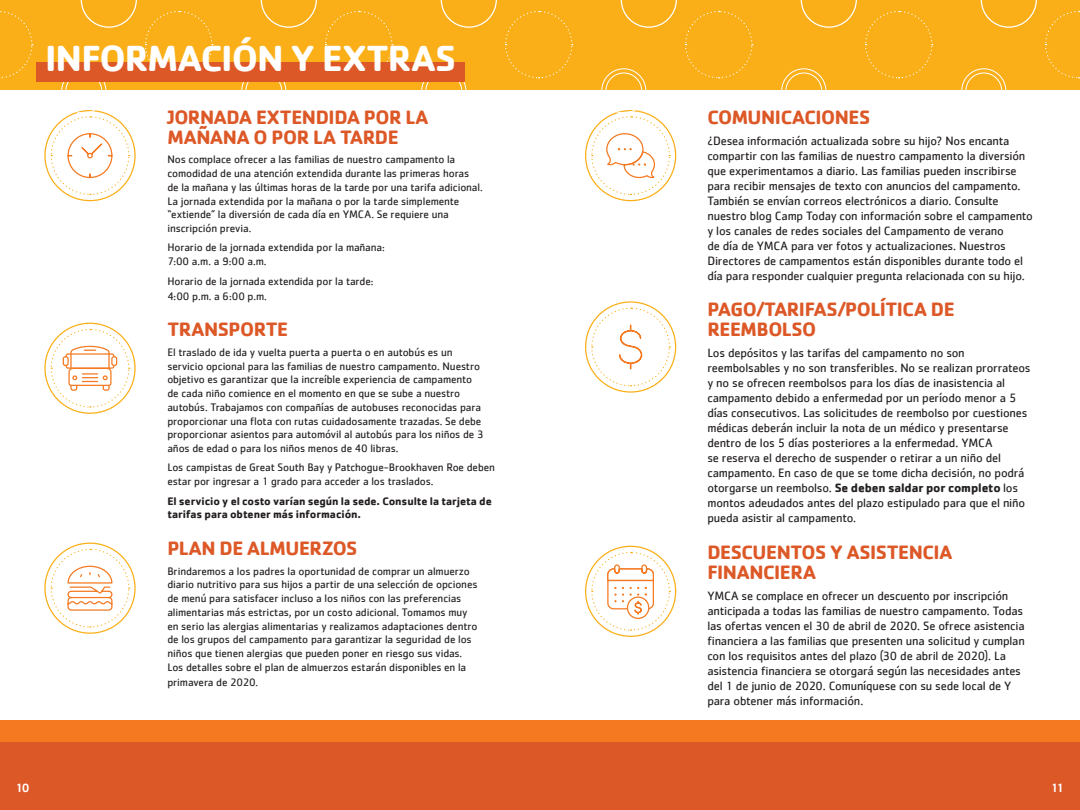
<style>
.page{position:relative;width:1080px;height:810px;background:#fff}
.page>*{position:absolute;margin:0;border:0;box-sizing:border-box;transform-origin:0 0}
.Section_Titles{font:700 37.5px "Cachet";letter-spacing:-.025em;color:#fff}
.Section_Titles-2{font:700 20px/20px "Cachet";letter-spacing:-.02em;color:#dd5827}
.Body_Copy{font:700 20px/20px "Cachet";letter-spacing:-.02em;color:#dd5827}
.Body_Copy-2{font:12.5px/15px "Cachet";letter-spacing:-.015em;color:#231f20}
.t1{font:500 12.5px "Cachet";color:#fff}
.Body_Copy-3{font:11.25px/13.8px "Cachet";letter-spacing:-.01em;color:#231f20}
.Body_Copy-4{font:700 11.25px/13.8px "Cachet";letter-spacing:-.005em;color:#231f20}
.s1{font-weight:700}
</style>
<div class="page">
<div style="left:0;top:720px;width:1080px;height:90px;background:#f47921"></div>
<div style="left:0;top:0;width:1080px;height:90px;background:#faaf18"></div>
<div style="left:0;top:742px;width:1080px;height:68px;background:#dd5827"></div>
<svg style="left:591px;top:551px;width:80px;height:80px"></svg>
<svg style="left:591px;top:307px;width:80px;height:80px"></svg>
<svg style="left:591px;top:116px;width:80px;height:80px"></svg>
<svg style="left:50px;top:548px;width:80px;height:80px"></svg>
<svg style="left:50px;top:328px;width:80px;height:80px"></svg>
<svg style="left:50px;top:116px;width:80px;height:80px"></svg>
<svg style="left:1045px;top:10px;width:35px;height:69px"></svg>
<svg style="left:981px;top:0;width:56px;height:28px"></svg>
<div style="left:961px;top:68px;width:45px;height:45px;border:1px solid #fff;border-radius:50%"></div>
<div style="left:965px;top:73px;width:37px;height:36px;border:1px solid #fff;border-radius:50%"></div>
<svg style="left:865px;top:10px;width:68px;height:69px"></svg>
<svg style="left:801px;top:0;width:56px;height:28px"></svg>
<div style="left:781px;top:68px;width:45px;height:45px;border:1px solid #fff;border-radius:50%"></div>
<div style="left:785px;top:73px;width:37px;height:36px;border:1px solid #fff;border-radius:50%"></div>
<svg style="left:685px;top:10px;width:68px;height:69px"></svg>
<svg style="left:621px;top:0;width:56px;height:28px"></svg>
<div style="left:601px;top:68px;width:45px;height:45px;border:1px solid #fff;border-radius:50%"></div>
<div style="left:605px;top:73px;width:37px;height:36px;border:1px solid #fff;border-radius:50%"></div>
<svg style="left:441px;top:0;width:132px;height:79px"></svg>
<div style="left:421px;top:68px;width:45px;height:45px;border:1px solid #fff;border-radius:50%"></div>
<div style="left:425px;top:73px;width:37px;height:36px;border:1px solid #fff;border-radius:50%"></div>
<svg style="left:325px;top:10px;width:68px;height:52px"></svg>
<svg style="left:261px;top:0;width:56px;height:28px"></svg>
<div style="left:241px;top:68px;width:45px;height:45px;border:1px solid #fff;border-radius:50%"></div>
<div style="left:245px;top:73px;width:37px;height:36px;border:1px solid #fff;border-radius:50%"></div>
<svg style="left:145px;top:10px;width:68px;height:52px"></svg>
<svg style="left:81px;top:0;width:56px;height:28px"></svg>
<div style="left:61px;top:68px;width:45px;height:45px;border:1px solid #fff;border-radius:50%"></div>
<div style="left:65px;top:73px;width:37px;height:36px;border:1px solid #fff;border-radius:50%"></div>
<svg style="left:0;top:11px;width:33px;height:68px"></svg>
<div style="left:36px;top:62px;width:428px;height:20px;background:#dd5827"></div>
<p class="Section_Titles" style="left:45px;top:34px;width:413px">INFORMACIÓN Y EXTRAS</p>
<p class="Body_Copy" style="left:167px;top:106px;width:263px">JORNADA EXTENDIDA POR LA<br>MAÑANA O POR LA TARDE</p>
<p class="Body_Copy-3" style="left:167px;top:152px;width:317px">Nos complace ofrecer a las familias de nuestro campamento la comodidad de una atención extendida durante las primeras horas de la mañana y las últimas horas de la tarde por una tarifa adicional.<br>La jornada extendida por la mañana o por la tarde simplemente “extiende” la diversión de cada día en YMCA. Se requiere una inscripción previa.</p>
<p class="Body_Copy-3" style="left:167px;top:241px;width:219px">Horario de la jornada extendida por la mañana:<br>7:00 a.m. a 9:00 a.m.</p>
<p class="Body_Copy-3" style="left:167px;top:273px;width:208px;line-height:15px">Horario de la jornada extendida por la tarde:<br>4:00 p.m. a 6:00 p.m.</p>
<p class="Section_Titles-2" style="left:167px;top:319px;width:122px">TRANSPORTE</p>
<p class="Body_Copy-3" style="left:167px;top:345px;width:318px">El traslado de ida y vuelta puerta a puerta o en autobús es un servicio opcional para las familias de nuestro campamento. Nuestro objetivo es garantizar que la increíble experiencia de campamento de cada niño comience en el momento en que se sube a nuestro autobús. Trabajamos con compañías de autobuses reconocidas para proporcionar una flota con rutas cuidadosamente trazadas. Se debe proporcionar asientos para automóvil al autobús para los niños de 3 años de edad o para los niños menos de 40 libras.</p>
<p class="Body_Copy-3" style="left:167px;top:461px;width:329px">Los campistas de Great South Bay y Patchogue-Brookhaven Roe deben estar por ingresar a 1 grado para acceder a los traslados.</p>
<p class="Body_Copy-4" style="left:167px;top:493px;width:326px">El servicio y el costo varían según la sede. Consulte la tarjeta de tarifas para obtener más información.</p>
<p class="Section_Titles-2" style="left:167px;top:538px;width:192px">PLAN DE ALMUERZOS</p>
<p class="Body_Copy-3" style="left:167px;top:564px;width:312px">Brindaremos a los padres la oportunidad de comprar un almuerzo diario nutritivo para sus hijos a partir de una selección de opciones de menú para satisfacer incluso a los niños con las preferencias alimentarias más estrictas, por un costo adicional. Tomamos muy en serio las alergias alimentarias y realizamos adaptaciones dentro de los grupos del campamento para garantizar la seguridad de los niños que tienen alergias que pueden poner en riesgo sus vidas.<br>Los detalles sobre el plan de almuerzos estarán disponibles en la</p>
<p class="Body_Copy-3" style="left:167px;top:675px;width:92px">primavera de 2020.</p>
<p class="Section_Titles-2" style="left:707px;top:106px;width:164px">COMUNICACIONES</p>
<p class="Body_Copy-2" style="left:707px;top:133px;width:327px">¿Desea información actualizada sobre su hijo? Nos encanta compartir con las familias de nuestro campamento la diversión que experimentamos a diario. Las familias pueden inscribirse para recibir mensajes de texto con anuncios del campamento.<br>También se envían correos electrónicos a diario. Consulte nuestro blog Camp Today con información sobre el campamento y los canales de redes sociales del Campamento de verano<br>de día de YMCA para ver fotos y actualizaciones. Nuestros Directores de campamentos están disponibles durante todo el día para responder cualquier pregunta relacionada con su hijo.</p>
<p class="Section_Titles-2" style="left:707px;top:299px;width:249px">PAGO/TARIFAS/POLÍTICA DE<br>REEMBOLSO</p>
<p class="Body_Copy-2" style="left:707px;top:345px;width:325px">Los depósitos y las tarifas del campamento no son reembolsables y no son transferibles. No se realizan prorrateos y no se ofrecen reembolsos para los días de inasistencia al campamento debido a enfermedad por un período menor a 5 días consecutivos. Las solicitudes de reembolso por cuestiones médicas deberán incluir la nota de un médico y presentarse dentro de los 5 días posteriores a la enfermedad. YMCA<br>se reserva el derecho de suspender o retirar a un niño del campamento. En caso de que se tome dicha decisión, no podrá otorgarse un reembolso. <span class="s1">Se deben saldar por completo</span> los montos adeudados antes del plazo estipulado para que el niño pueda asistir al campamento.</p>
<p class="Section_Titles-2" style="left:707px;top:541px;width:246px">DESCUENTOS Y ASISTENCIA<br>FINANCIERA</p>
<p class="Body_Copy-2" style="left:707px;top:588px;width:319px">YMCA se complace en ofrecer un descuento por inscripción anticipada a todas las familias de nuestro campamento. Todas las ofertas vencen el 30 de abril de 2020. Se ofrece asistencia financiera a las familias que presenten una solicitud y cumplan con los requisitos antes del plazo (30 de abril de 2020). La asistencia financiera se otorgará según las necesidades antes del 1 de junio de 2020. Comuníquese con su sede local de Y para obtener más información.</p>
<p class="t1" style="left:15px;top:780px;width:16px">10</p>
<p class="t1" style="left:1051px;top:780px;width:15px">11</p>
</div>
